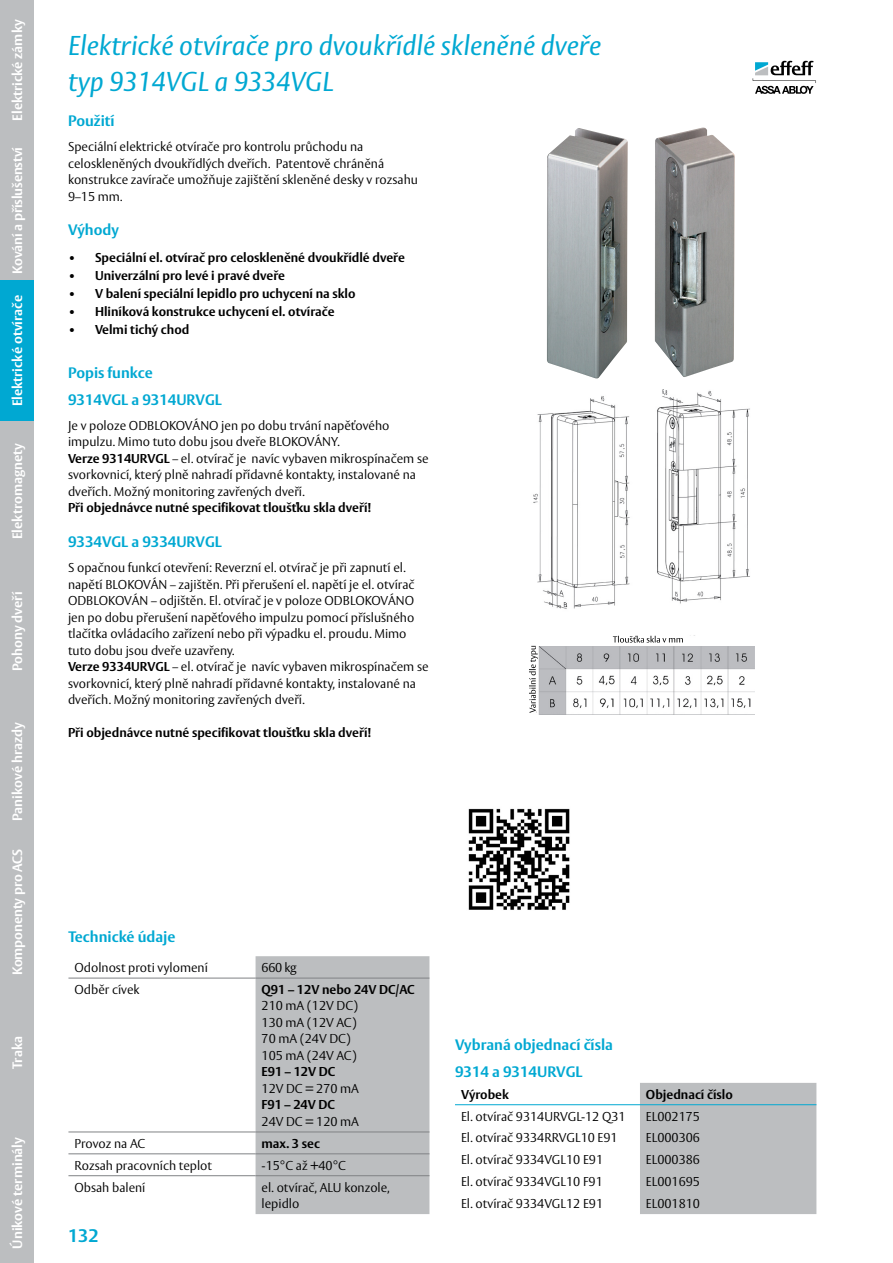
<style>
.page{position:relative;width:893px;height:1263px;background:#fff}
.page>*{position:absolute;margin:0;border:0;box-sizing:border-box;transform-origin:0 0}
._01_Produktový_nadpi{font:italic 27px "ASSA Vesta";color:#00a8d2}
.t1{font:700 18px "ASSA Vesta";color:#00a8d2}
.zakladní_nadpis_blue{font:700 15px "ASSA Vesta";color:#00a8d2}
.t2{font:700 13.5px "ASSA Vesta";color:#fff}
.základní_text{font:300 12.75px/16.5px "ASSA Vesta";color:#000}
.základní_text-2{font:700 12.75px "ASSA Vesta";color:#000}
.s1{font-weight:700}
</style>
<div class="page">
<div style="left:0;top:0;width:34px;height:140px;background:#bcbec0"></div>
<div style="left:0;top:140px;width:34px;height:141px;background:#bcbec0"></div>
<div style="left:0;top:281px;width:34px;height:140px;background:#00a8d2"></div>
<div style="left:0;top:421px;width:34px;height:140px;background:#bcbec0"></div>
<div style="left:0;top:561px;width:34px;height:141px;background:#bcbec0"></div>
<div style="left:0;top:702px;width:34px;height:140px;background:#bcbec0"></div>
<div style="left:0;top:842px;width:34px;height:140px;background:#bcbec0"></div>
<div style="left:0;top:982px;width:34px;height:141px;background:#bcbec0"></div>
<div style="left:0;top:1123px;width:34px;height:140px;background:#bcbec0"></div>
<svg style="left:455px;top:1083px;width:361px;height:131px"></svg>
<hr style="left:455px;top:1104px;width:185px;height:1px;background:#00a8d2">
<hr style="left:640px;top:1104px;width:176px;height:1px;background:#00a8d2">
<img style="left:547px;top:128px;width:188px;height:250px">
<img style="left:529px;top:390px;width:225px;height:324px">
<img style="left:529px;top:646px;width:9px;height:52px">
<img style="left:613px;top:636px;width:70px;height:7px">
<div style="left:256px;top:956px;width:173px;height:258px;background:#bcbec0"></div>
<hr style="left:68px;top:978px;width:188px;height:1px;background:#808285">
<hr style="left:256px;top:978px;width:173px;height:1px;background:#808285">
<hr style="left:68px;top:1131px;width:188px;height:1px;background:#808285">
<hr style="left:256px;top:1131px;width:173px;height:1px;background:#808285">
<hr style="left:68px;top:1153px;width:188px;height:1px;background:#808285">
<hr style="left:256px;top:1153px;width:173px;height:1px;background:#808285">
<hr style="left:68px;top:1175px;width:188px;height:1px;background:#808285">
<hr style="left:256px;top:1175px;width:173px;height:1px;background:#808285">
<svg style="left:753px;top:61px;width:63px;height:33px"></svg>
<img style="left:468px;top:808px;width:102px;height:102px">
<p class="t2" style="left:9px;top:121px;width:103px;rotate:-90deg">Elektrické zámky</p>
<p class="t2" style="left:9px;top:274px;width:129px;rotate:-90deg">Kování a příslušenství</p>
<p class="t2" style="left:9px;top:406px;width:113px;rotate:-90deg">Elektrické otvírače</p>
<p class="t2" style="left:9px;top:539px;width:97px;rotate:-90deg">Elektromagnety</p>
<p class="t2" style="left:9px;top:671px;width:81px;rotate:-90deg">Pohony dveří</p>
<p class="t2" style="left:9px;top:821px;width:101px;rotate:-90deg">Panikové hrazdy</p>
<p class="t2" style="left:9px;top:975px;width:128px;rotate:-90deg">Komponenty pro ACS</p>
<p class="t2" style="left:9px;top:1068px;width:34px;rotate:-90deg">Traka</p>
<p class="t2" style="left:9px;top:1248px;width:113px;rotate:-90deg">Únikové terminály</p>
<p class="_01_Produktový_nadpi" style="left:68px;top:29px;width:535px">Elektrické otvírače pro dvoukřídlé skleněné dveře</p>
<p class="_01_Produktový_nadpi" style="left:68px;top:65px;width:267px">typ 9314VGL a 9334VGL</p>
<p class="zakladní_nadpis_blue" style="left:68px;top:112px;width:48px">Použití</p>
<p class="základní_text" style="left:68px;top:139px;width:351px">Speciální elektrické otvírače pro kontrolu průchodu na celoskleněných dvoukřídlých dveřích. Patentově chráněná konstrukce zavírače umožňuje zajištění skleněné desky v rozsahu</p>
<p class="základní_text" style="left:68px;top:189px;width:56px">9–15 mm.</p>
<p class="zakladní_nadpis_blue" style="left:68px;top:221px;width:52px">Výhody</p>
<p class="základní_text-2" style="left:68px;top:250px;width:339px">• Speciální el. otvírač pro celoskleněné dvoukřídlé dveře</p>
<p class="základní_text-2" style="left:68px;top:268px;width:219px">• Univerzální pro levé i pravé dveře</p>
<p class="základní_text-2" style="left:68px;top:286px;width:289px">• V balení speciální lepidlo pro uchycení na sklo</p>
<p class="základní_text-2" style="left:68px;top:304px;width:268px">• Hliníková konstrukce uchycení el. otvírače</p>
<p class="základní_text-2" style="left:68px;top:322px;width:123px">• Velmi tichý chod</p>
<p class="zakladní_nadpis_blue" style="left:68px;top:364px;width:86px">Popis funkce</p>
<p class="zakladní_nadpis_blue" style="left:68px;top:390px;width:155px">9314VGL a 9314URVGL</p>
<p class="základní_text" style="left:68px;top:418px;width:323px">Je v poloze ODBLOKOVÁNO jen po dobu trvání napěťového impulzu. Mimo tuto dobu jsou dveře BLOKOVÁNY.</p>
<p class="základní_text" style="left:68px;top:451px;width:362px"><span class="s1">Verze 9314URVGL</span> – el. otvírač je navíc vybaven mikrospínačem se svorkovnicí, který plně nahradí přídavné kontakty, instalované na dveřích. Možný monitoring zavřených dveří.</p>
<p class="základní_text-2" style="left:68px;top:500px;width:305px">Při objednávce nutné specifikovat tloušťku skla dveří!</p>
<p class="zakladní_nadpis_blue" style="left:68px;top:532px;width:155px">9334VGL a 9334URVGL</p>
<p class="základní_text" style="left:68px;top:560px;width:348px">S opačnou funkcí otevření: Reverzní el. otvírač je při zapnutí el. napětí BLOKOVÁN – zajištěn. Při přerušení el. napětí je el. otvírač ODBLOKOVÁN – odjištěn. El. otvírač je v poloze ODBLOKOVÁNO jen po dobu přerušení napěťového impulzu pomocí příslušného tlačítka ovládacího zařízení nebo při výpadku el. proudu. Mimo tuto dobu jsou dveře uzavřeny.</p>
<p class="základní_text" style="left:68px;top:659px;width:362px"><span class="s1">Verze 9334URVGL</span> – el. otvírač je navíc vybaven mikrospínačem se svorkovnicí, který plně nahradí přídavné kontakty, instalované na dveřích. Možný monitoring zavřených dveří.</p>
<p class="základní_text-2" style="left:68px;top:725px;width:305px">Při objednávce nutné specifikovat tloušťku skla dveří!</p>
<p class="zakladní_nadpis_blue" style="left:68px;top:927px;width:109px">Technické údaje</p>
<p class="základní_text" style="left:74px;top:960px;width:135px">Odolnost proti vylomení</p>
<p class="základní_text" style="left:262px;top:960px;width:37px">660 kg</p>
<p class="základní_text" style="left:74px;top:982px;width:67px">Odběr cívek</p>
<p class="základní_text-2" style="left:262px;top:982px;width:155px">Q91 – 12V nebo 24V DC/AC</p>
<p class="základní_text" style="left:262px;top:998px;width:98px">210 mA (12V DC)</p>
<p class="základní_text" style="left:262px;top:1015px;width:96px">130 mA (12V AC)</p>
<p class="základní_text" style="left:262px;top:1031px;width:91px">70 mA (24V DC)</p>
<p class="základní_text" style="left:262px;top:1048px;width:96px">105 mA (24V AC)</p>
<p class="základní_text-2" style="left:262px;top:1064px;width:75px">E91 – 12V DC</p>
<p class="základní_text" style="left:262px;top:1081px;width:99px">12V DC = 270 mA</p>
<p class="základní_text-2" style="left:262px;top:1097px;width:75px">F91 – 24V DC</p>
<p class="základní_text" style="left:262px;top:1114px;width:99px">24V DC = 120 mA</p>
<p class="základní_text" style="left:74px;top:1136px;width:72px">Provoz na AC</p>
<p class="základní_text-2" style="left:262px;top:1135px;width:60px">max. 3 sec</p>
<p class="základní_text" style="left:74px;top:1157px;width:139px">Rozsah pracovních teplot</p>
<p class="základní_text" style="left:262px;top:1157px;width:86px">-15°C až +40°C</p>
<p class="základní_text" style="left:74px;top:1179px;width:73px">Obsah balení</p>
<p class="základní_text" style="left:262px;top:1179px;width:130px">el. otvírač, ALU konzole, lepidlo</p>
<h2 class="t1" style="left:68px;top:1224px;width:32px">132</h2>
<p class="zakladní_nadpis_blue" style="left:455px;top:1036px;width:159px">Vybraná objednací čísla</p>
<p class="zakladní_nadpis_blue" style="left:455px;top:1062px;width:129px">9314 a 9314URVGL</p>
<p class="základní_text-2" style="left:461px;top:1086px;width:49px">Výrobek</p>
<p class="základní_text-2" style="left:646px;top:1086px;width:88px">Objednací číslo</p>
<p class="základní_text" style="left:461px;top:1108px;width:166px">El. otvírač 9314URVGL-12 Q31</p>
<p class="základní_text" style="left:646px;top:1108px;width:56px">EL002175</p>
<p class="základní_text" style="left:461px;top:1130px;width:158px">El. otvírač 9334RRVGL10 E91</p>
<p class="základní_text" style="left:646px;top:1130px;width:56px">EL000306</p>
<p class="základní_text" style="left:461px;top:1152px;width:144px">El. otvírač 9334VGL10 E91</p>
<p class="základní_text" style="left:646px;top:1152px;width:56px">EL000386</p>
<p class="základní_text" style="left:461px;top:1174px;width:143px">El. otvírač 9334VGL10 F91</p>
<p class="základní_text" style="left:646px;top:1174px;width:56px">EL001695</p>
<p class="základní_text" style="left:461px;top:1196px;width:144px">El. otvírač 9334VGL12 E91</p>
<p class="základní_text" style="left:646px;top:1196px;width:56px">EL001810</p>
</div>
